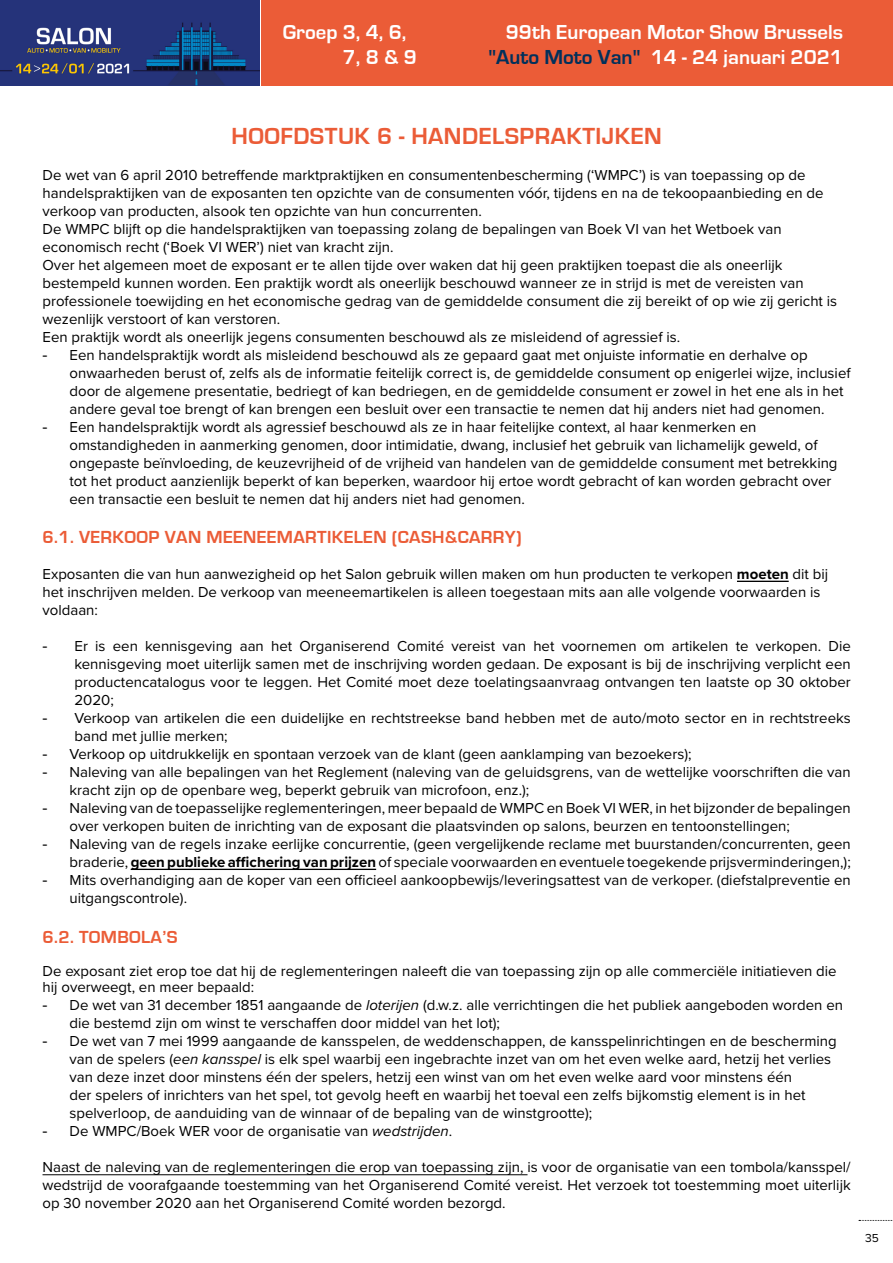
<style>
.page{position:relative;width:893px;height:1263px;background:#fff}
.page>*{position:absolute;margin:0;border:0;box-sizing:border-box;transform-origin:0 0}
.t1{font:700 24px "Eurostile";letter-spacing:.02em;color:#eb5c37}
.t2{font:700 20.85px/25px "Eurostile";color:#fff;text-align:right}
.t3{font:700 18px "Eurostile";letter-spacing:.02em;color:#eb5c37}
.t4{font:15px/18px "Proxima Nova";color:#000}
.t5{font:12px "Proxima Nova";color:#000}
.s1{color:#00305b}
.s2{font-family:"Arial"}
.s3{font-weight:700}
.s4{font-style:italic}
</style>
<div class="page">
<div style="left:261px;top:0;width:632px;height:86px;background:#eb5c37"></div>
<svg style="left:859px;top:1220px;width:34px;height:1px"></svg>
<img style="left:0;top:0;width:260px;height:86px">
<hr style="left:737px;top:581px;width:52px;height:1px;background:#000">
<hr style="left:131px;top:869px;width:245px;height:1px;background:#000">
<hr style="left:43px;top:1174px;width:484px;height:1px;background:#000">
<h2 class="t2" style="left:343px;top:20px;width:76px;text-align:left;text-indent:-60px">Groep 3, 4, 6,<br>7, 8 &amp; 9</h2>
<h2 class="t2" style="left:488px;top:20px;width:356px">99th European Motor Show Brussels <span class="s1">"Auto Moto Van"</span> 14 - 24 januari 2021</h2>
<h1 class="t1" style="left:231px;top:123px;width:432px">HOOFDSTUK 6 - HANDELSPRAKTIJKEN</h1>
<p class="t4" style="left:43px;top:165px;width:796px">De wet van 6 april 2010 betreffende marktpraktijken en consumentenbescherming (‘WMPC’) is van toepassing op de handelspraktijken van de exposanten ten opzichte van de consumenten vóór, tijdens en na de tekoopaanbieding en de verkoop van producten, alsook ten opzichte van hun concurrenten.<br>De WMPC blijft op die handelspraktijken van toepassing zolang de bepalingen van Boek VI van het Wetboek van economisch recht (‘Boek VI WER’) niet van kracht zijn.<br>Over het algemeen moet de exposant er te allen tijde over waken dat hij geen praktijken toepast die als oneerlijk bestempeld kunnen worden. Een praktijk wordt als oneerlijk beschouwd wanneer ze in strijd is met de vereisten van professionele toewijding en het economische gedrag van de gemiddelde consument die zij bereikt of op wie zij gericht is wezenlijk verstoort of kan verstoren.<br>Een praktijk wordt als oneerlijk jegens consumenten beschouwd als ze misleidend of agressief is.</p>
<p class="t4" style="left:70px;top:345px;width:783px;text-indent:-27px"><span class="s2">-</span> Een handelspraktijk wordt als misleidend beschouwd als ze gepaard gaat met onjuiste informatie en derhalve op onwaarheden berust of, zelfs als de informatie feitelijk correct is, de gemiddelde consument op enigerlei wijze, inclusief door de algemene presentatie, bedriegt of kan bedriegen, en de gemiddelde consument er zowel in het ene als in het andere geval toe brengt of kan brengen een besluit over een transactie te nemen dat hij anders niet had genomen.</p>
<p class="t4" style="left:70px;top:417px;width:769px;text-indent:-27px"><span class="s2">-</span> Een handelspraktijk wordt als agressief beschouwd als ze in haar feitelijke context, al haar kenmerken en omstandigheden in aanmerking genomen, door intimidatie, dwang, inclusief het gebruik van lichamelijk geweld, of ongepaste beïnvloeding, de keuzevrijheid of de vrijheid van handelen van de gemiddelde consument met betrekking tot het product aanzienlijk beperkt of kan beperken, waardoor hij ertoe wordt gebracht of kan worden gebracht over een transactie een besluit te nemen dat hij anders niet had genomen.</p>
<p class="t3" style="left:43px;top:527px;width:481px">6.1. VERKOOP VAN MEENEEMARTIKELEN (CASH&amp;CARRY)</p>
<p class="t4" style="left:43px;top:565px;width:787px">Exposanten die van hun aanwezigheid op het Salon gebruik willen maken om hun producten te verkopen <span class="s3">moeten</span> dit bij het inschrijven melden. De verkoop van meeneemartikelen is alleen toegestaan mits aan alle volgende voorwaarden is voldaan:</p>
<p class="t4" style="left:74px;top:637px;width:778px;text-align:justify;text-indent:-32px"><span class="s2">-</span> Er is een kennisgeving aan het Organiserend Comité vereist van het voornemen om artikelen te verkopen. Die kennisgeving moet uiterlijk samen met de inschrijving worden gedaan. De exposant is bij de inschrijving verplicht een productencatalogus voor te leggen. Het Comité moet deze toelatingsaanvraag ontvangen ten laatste op 30 oktober 2020;</p>
<p class="t4" style="left:74px;top:709px;width:778px;text-indent:-32px"><span class="s2">-</span> Verkoop van artikelen die een duidelijke en rechtstreekse band hebben met de auto/moto sector en in rechtstreeks band met jullie merken;</p>
<p class="t4" style="left:43px;top:745px;width:650px"><span class="s2">-</span> Verkoop op uitdrukkelijk en spontaan verzoek van de klant (geen aanklamping van bezoekers);</p>
<p class="t4" style="left:70px;top:763px;width:783px;text-indent:-27px"><span class="s2">-</span> Naleving van alle bepalingen van het Reglement (naleving van de geluidsgrens, van de wettelijke voorschriften die van kracht zijn op de openbare weg, beperkt gebruik van microfoon, enz.);</p>
<p class="t4" style="left:70px;top:799px;width:783px;text-indent:-27px"><span class="s2">-</span> Naleving van de toepasselijke reglementeringen, meer bepaald de WMPC en Boek VI WER, in het bijzonder de bepalingen over verkopen buiten de inrichting van de exposant die plaatsvinden op salons, beurzen en tentoonstellingen;</p>
<p class="t4" style="left:43px;top:835px;width:810px;text-align:right"><span class="s2">-</span> Naleving van de regels inzake eerlijke concurrentie, (geen vergelijkende reclame met buurstanden/concurrenten, geen braderie, <span class="s3">geen publieke affichering van prijzen</span> of speciale voorwaarden en eventuele toegekende prijsverminderingen,);</p>
<p class="t4" style="left:70px;top:871px;width:783px;text-indent:-27px"><span class="s2">-</span> Mits overhandiging aan de koper van een officieel aankoopbewijs/leveringsattest van de verkoper. (diefstalpreventie en uitgangscontrole).</p>
<p class="t3" style="left:43px;top:927px;width:137px">6.2. TOMBOLA’S</p>
<p class="t4" style="left:43px;top:962px;width:796px;line-height:16.5px">De exposant ziet erop toe dat hij de reglementeringen naleeft die van toepassing zijn op alle commerciële initiatieven die hij overweegt, en meer bepaald:</p>
<p class="t4" style="left:70px;top:996px;width:775px;text-indent:-27px"><span class="s2">-</span> De wet van 31 december 1851 aangaande de <span class="s4">loterijen</span> (d.w.z. alle verrichtingen die het publiek aangeboden worden en die bestemd zijn om winst te verschaffen door middel van het lot);</p>
<p class="t4" style="left:70px;top:1032px;width:769px;text-indent:-27px"><span class="s2">-</span> De wet van 7 mei 1999 aangaande de kansspelen, de weddenschappen, de kansspelinrichtingen en de bescherming van de spelers (<span class="s4">een kansspel</span> is elk spel waarbij een ingebrachte inzet van om het even welke aard, hetzij het verlies van deze inzet door minstens één der spelers, hetzij een winst van om het even welke aard voor minstens één<br>der spelers of inrichters van het spel, tot gevolg heeft en waarbij het toeval een zelfs bijkomstig element is in het spelverloop, de aanduiding van de winnaar of de bepaling van de winstgrootte);</p>
<p class="t4" style="left:43px;top:1122px;width:411px"><span class="s2">-</span> De WMPC/Boek WER voor de organisatie van <span class="s4">wedstrijden</span>.</p>
<p class="t4" style="left:43px;top:1158px;width:810px;text-align:justify">Naast de naleving van de reglementeringen die erop van toepassing zijn, is voor de organisatie van een tombola/kansspel/ wedstrijd de voorafgaande toestemming van het Organiserend Comité vereist. Het verzoek tot toestemming moet uiterlijk op 30 november 2020 aan het Organiserend Comité worden bezorgd.</p>
<p class="t5" style="left:865px;top:1229px;width:15px">35</p>
</div>
